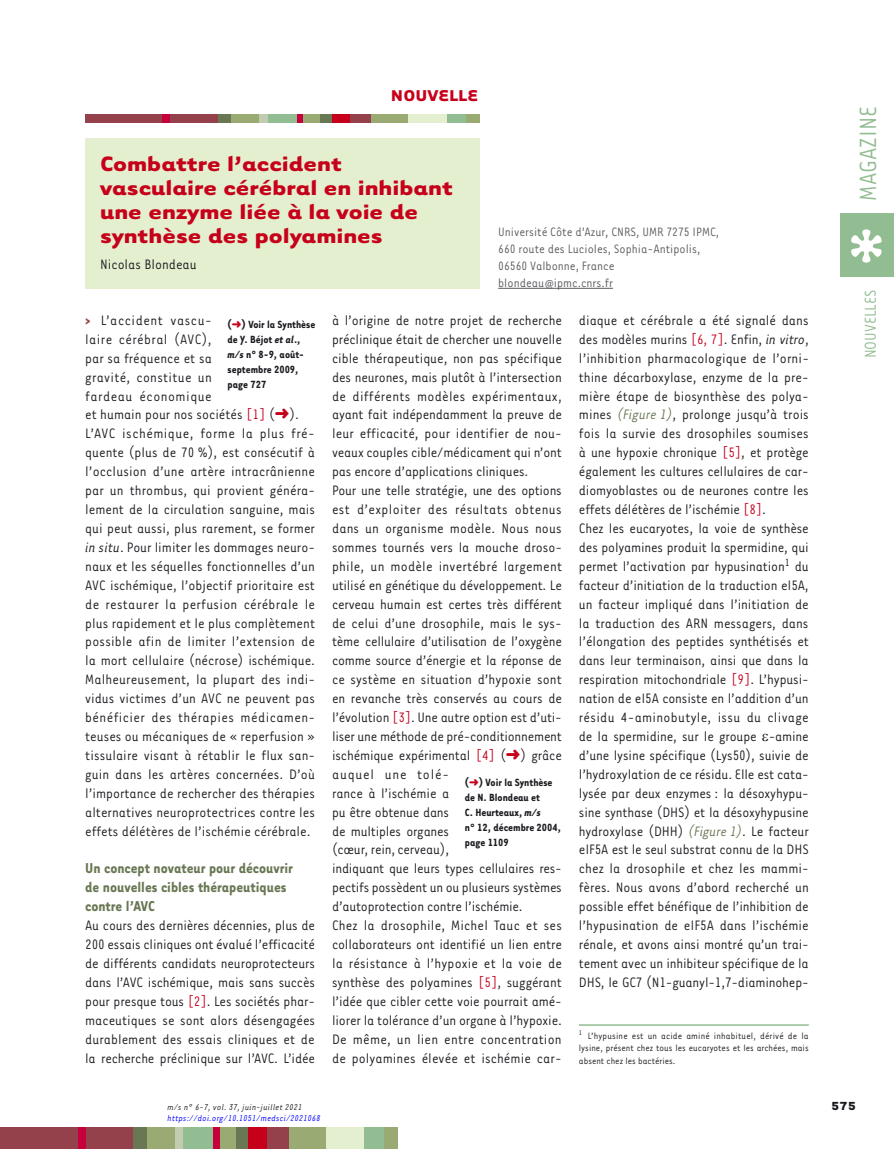
<style>
.page{position:relative;width:894px;height:1149px;background:#fff}
.page>*{position:absolute;margin:0;border:0;box-sizing:border-box;transform-origin:0 0}
.t1{font:27px "Tarzana Narrow";color:#92bc91}
.t2{font:700 24px/24px "Tarzana Wide";color:#c6001a}
.t3{font:18px "Tarzana Narrow";color:#92bc91}
.t4{font:700 18px "Tarzana Wide";color:#c6001a}
.t5{font:700 16.5px/18.9px "Tarzana Narrow";color:#697754}
.t6{font:15.75px/18.9px "Tarzana Narrow";letter-spacing:-.005em;color:#1b1c20}
.t7{font:13.95px/17px "Tarzana Narrow";color:#5c5b60}
.t8{font:700 13.5px "Tarzana Wide";color:#1b1c20}
.t9{font:700 12px/15px "Tarzana Narrow";color:#1b1c20}
.t10{font:10.5px/12.6px "Tarzana Narrow";color:#1b1c20;text-align:justify}
.t11{font:italic 9.75px "Tarzana Narrow";letter-spacing:.025em;color:#00f}
.t12{font:italic 9.75px "Tarzana Narrow";letter-spacing:.025em;color:#1b1c20}
.s1{font-weight:700;color:#95414c}
.s2{color:#c4001e}
.s3{color:#c6001a}
.s4{font-style:italic}
.s5{font-style:italic;color:#697754}
</style>
<div class="page">
<div style="left:0;top:1127px;width:134px;height:21px;background:#95414c"></div>
<div style="left:235px;top:1127px;width:13px;height:21px;background:#697754"></div>
<div style="left:78px;top:1127px;width:7px;height:21px;background:#c6003c"></div>
<div style="left:133px;top:1127px;width:22px;height:21px;background:#697754"></div>
<div style="left:147px;top:1127px;width:30px;height:21px;background:#9aaa73"></div>
<div style="left:175px;top:1127px;width:9px;height:21px;background:#c2ccb0"></div>
<div style="left:183px;top:1127px;width:30px;height:21px;background:#92bc91"></div>
<div style="left:217px;top:1127px;width:19px;height:21px;background:#9aaa73"></div>
<div style="left:213px;top:1127px;width:6px;height:21px;background:#c6003c"></div>
<div style="left:248px;top:1127px;width:27px;height:21px;background:#c6001a"></div>
<div style="left:287px;top:1127px;width:39px;height:21px;background:#9aaa73"></div>
<div style="left:267px;top:1127px;width:21px;height:21px;background:#95414c"></div>
<div style="left:326px;top:1127px;width:38px;height:21px;background:#e3efce"></div>
<div style="left:364px;top:1127px;width:20px;height:21px;background:#92bc91"></div>
<div style="left:383px;top:1127px;width:14px;height:21px;background:#9aaa73"></div>
<div style="left:840px;top:213px;width:53px;height:63px;background:#92bc91"></div>
<svg style="left:851px;top:229px;width:30px;height:33px"></svg>
<hr style="left:498px;top:288px;width:114px;height:1px;background:#5c5b60">
<hr style="left:578px;top:1024px;width:230px;height:1px;background:#92bc91">
<div style="left:85px;top:138px;width:394px;height:150px;background:#e3efce"></div>
<div style="left:85px;top:114px;width:133px;height:9px;background:#95414c"></div>
<div style="left:218px;top:114px;width:26px;height:9px;background:#697754"></div>
<div style="left:318px;top:114px;width:13px;height:9px;background:#697754"></div>
<div style="left:231px;top:114px;width:29px;height:9px;background:#9aaa73"></div>
<div style="left:267px;top:114px;width:29px;height:9px;background:#92bc91"></div>
<div style="left:446px;top:114px;width:20px;height:9px;background:#92bc91"></div>
<div style="left:301px;top:114px;width:18px;height:9px;background:#9aaa73"></div>
<div style="left:465px;top:114px;width:14px;height:9px;background:#9aaa73"></div>
<div style="left:370px;top:114px;width:39px;height:9px;background:#9aaa73"></div>
<div style="left:408px;top:114px;width:39px;height:9px;background:#e3efce"></div>
<div style="left:259px;top:114px;width:8px;height:9px;background:#c2ccb0"></div>
<div style="left:163px;top:114px;width:7px;height:9px;background:#c6003c"></div>
<div style="left:296px;top:114px;width:6px;height:9px;background:#c6003c"></div>
<div style="left:331px;top:114px;width:27px;height:9px;background:#c6001a"></div>
<div style="left:350px;top:114px;width:21px;height:9px;background:#95414c"></div>
<p class="t4" style="left:391px;top:88px;width:89px">NOUVELLE</p>
<h2 class="t2" style="left:100px;top:155px;width:354px">Combattre l’accident vasculaire cérébral en inhibant une enzyme liée à la voie de synthèse des polyamines</h2>
<p class="t6" style="left:100px;top:255px;width:98px">Nicolas Blondeau</p>
<p class="t7" style="left:498px;top:224px;width:222px">Université Côte d’Azur, CNRS, UMR 7275 IPMC, 660 route des Lucioles, Sophia-Antipolis, 06560 Valbonne, France blondeau@ipmc.cnrs.fr</p>
<p class="t6" style="left:85px;top:311px;width:231px"><span class="s1">&gt;</span> L’accident vascu-<br>laire cérébral (AVC),<br>par sa fréquence et sa<br>gravité, constitue un<br>fardeau économique<br>et humain pour nos sociétés <span class="s2">[1]</span> (<span class="s3">➜</span>).<br>L’AVC ischémique, forme la plus fré&shy;quente (plus de 70 %), est consécutif à l’occlusion d’une artère intracrânienne par un thrombus, qui provient généra&shy;lement de la circulation sanguine, mais qui peut aussi, plus rarement, se former <span class="s4">in situ</span>. Pour limiter les dommages neuro&shy;naux et les séquelles fonctionnelles d’un AVC ischémique, l’objectif prioritaire est de restaurer la perfusion cérébrale le plus rapidement et le plus complètement possible afin de limiter l’extension de la mort cellulaire (nécrose) ischémique.<br>Malheureusement, la plupart des indi&shy;vidus victimes d’un AVC ne peuvent pas bénéficier des thérapies médicamen&shy;teuses ou mécaniques de « reperfusion » tissulaire visant à rétablir le flux san&shy;guin dans les artères concernées. D’où l’importance de rechercher des thérapies alternatives neuroprotectrices contre les effets délétères de l’ischémie cérébrale.</p>
<p class="t5" style="left:85px;top:859px;width:209px">Un concept novateur pour découvrir de nouvelles cibles thérapeutiques contre l’AVC</p>
<p class="t6" style="left:85px;top:916px;width:231px;text-align:justify">Au cours des dernières décennies, plus de 200 essais cliniques ont évalué l’efficacité de différents candidats neuroprotecteurs dans l’AVC ischémique, mais sans succès pour presque tous <span class="s2">[2]</span>. Les sociétés phar&shy;maceutiques se sont alors désengagées durablement des essais cliniques et de la recherche préclinique sur l’AVC. L’idée</p>
<p class="t9" style="left:227px;top:317px;width:89px">(<span class="s3">➜</span>) Voir la Synthèse de Y. Béjot <span class="s4">et al</span>., <span class="s4">m/s</span> n° 8-9, août&shy;septembre 2009, page 727</p>
<p class="t6" style="left:332px;top:311px;width:231px">à l’origine de notre projet de recherche préclinique était de chercher une nouvelle cible thérapeutique, non pas spécifique des neurones, mais plutôt à l’intersection de différents modèles expérimentaux, ayant fait indépendamment la preuve de leur efficacité, pour identifier de nou&shy;veaux couples cible/médicament qui n’ont pas encore d’applications cliniques.<br>Pour une telle stratégie, une des options est d’exploiter des résultats obtenus dans un organisme modèle. Nous nous sommes tournés vers la mouche droso&shy;phile, un modèle invertébré largement utilisé en génétique du développement. Le cerveau humain est certes très différent de celui d’une drosophile, mais le sys&shy;tème cellulaire d’utilisation de l’oxygène comme source d’énergie et la réponse de ce système en situation d’hypoxie sont en revanche très conservés au cours de l’évolution <span class="s2">[3]</span>. Une autre option est d’uti&shy;liser une méthode de pré-conditionnement ischémique expérimental <span class="s2">[4]</span> (<span class="s3">➜</span>) grâce auquel une tolé-<br>rance à l’ischémie a<br>pu être obtenue dans<br>de multiples organes<br>(cœur, rein, cerveau),<br>indiquant que leurs types cellulaires res&shy;pectifs possèdent un ou plusieurs systèmes d’autoprotection contre l’ischémie.<br>Chez la drosophile, Michel Tauc et ses collaborateurs ont identifié un lien entre la résistance à l’hypoxie et la voie de synthèse des polyamines <span class="s2">[5]</span>, suggérant l’idée que cibler cette voie pourrait amé&shy;liorer la tolérance d’un organe à l’hypoxie.<br>De même, un lien entre concentration de polyamines élevée et ischémie car-</p>
<p class="t6" style="left:578px;top:311px;width:231px">diaque et cérébrale a été signalé dans des modèles murins <span class="s2">[6, 7]</span>. Enfin, <span class="s4">in vitro</span>, l’inhibition pharmacologique de l’orni&shy;thine décarboxylase, enzyme de la pre&shy;mière étape de biosynthèse des polya&shy;mines <span class="s5">(Figure 1)</span>, prolonge jusqu’à trois fois la survie des drosophiles soumises à une hypoxie chronique <span class="s2">[5]</span>, et protège également les cultures cellulaires de car&shy;diomyoblastes ou de neurones contre les effets délétères de l’ischémie <span class="s2">[8]</span>.<br>Chez les eucaryotes, la voie de synthèse des polyamines produit la spermidine, qui permet l’activation par hypusination<sup>1</sup> du facteur d’initiation de la traduction eI5A, un facteur impliqué dans l’initiation de la traduction des ARN messagers, dans l’élongation des peptides synthétisés et dans leur terminaison, ainsi que dans la respiration mitochondriale <span class="s2">[9]</span>. L’hypusi&shy;nation de eI5A consiste en l’addition d’un résidu 4-aminobutyle, issu du clivage de la spermidine, sur le groupe ★-amine d’une lysine spécifique (Lys50), suivie de l’hydroxylation de ce résidu. Elle est cata&shy;lysée par deux enzymes : la désoxyhypu&shy;sine synthase (DHS) et la désoxyhypusine hydroxylase (DHH) <span class="s5">(Figure 1)</span>. Le facteur eIF5A est le seul substrat connu de la DHS chez la drosophile et chez les mammi&shy;fères. Nous avons d’abord recherché un possible effet bénéfique de l’inhibition de l’hypusination de eIF5A dans l’ischémie rénale, et avons ainsi montré qu’un trai&shy;tement avec un inhibiteur spécifique de la DHS, le GC7 (N1-guanyl-1,7-diaminohep-</p>
<p class="t9" style="left:464px;top:775px;width:98px">(<span class="s3">➜</span>) Voir la Synthèse de N. Blondeau et<br>C. Heurteaux, <span class="s4">m/s<br></span>n° 12, décembre 2004, page 1109</p>
<p class="t10" style="left:578px;top:1029px;width:231px"><sup>1</sup> L’hypusine est un acide aminé inhabituel, dérivé de la lysine, présent chez tous les eucaryotes et les archées, mais absent chez les bactéries.</p>
<h1 class="t1" style="left:856px;top:201px;width:96px;rotate:-90deg">MAGAZINE</h1>
<p class="t3" style="left:862px;top:358px;width:70px;rotate:-90deg">NOUVELLES</p>
<p class="t12" style="left:167px;top:1102px;width:136px">m/s n° 6-7, vol. 37, juin-juillet 2021</p>
<p class="t8" style="left:830px;top:1100px;width:26px">575</p>
<p class="t11" style="left:167px;top:1114px;width:155px">https://doi.org/10.1051/medsci/2021068</p>
</div>
